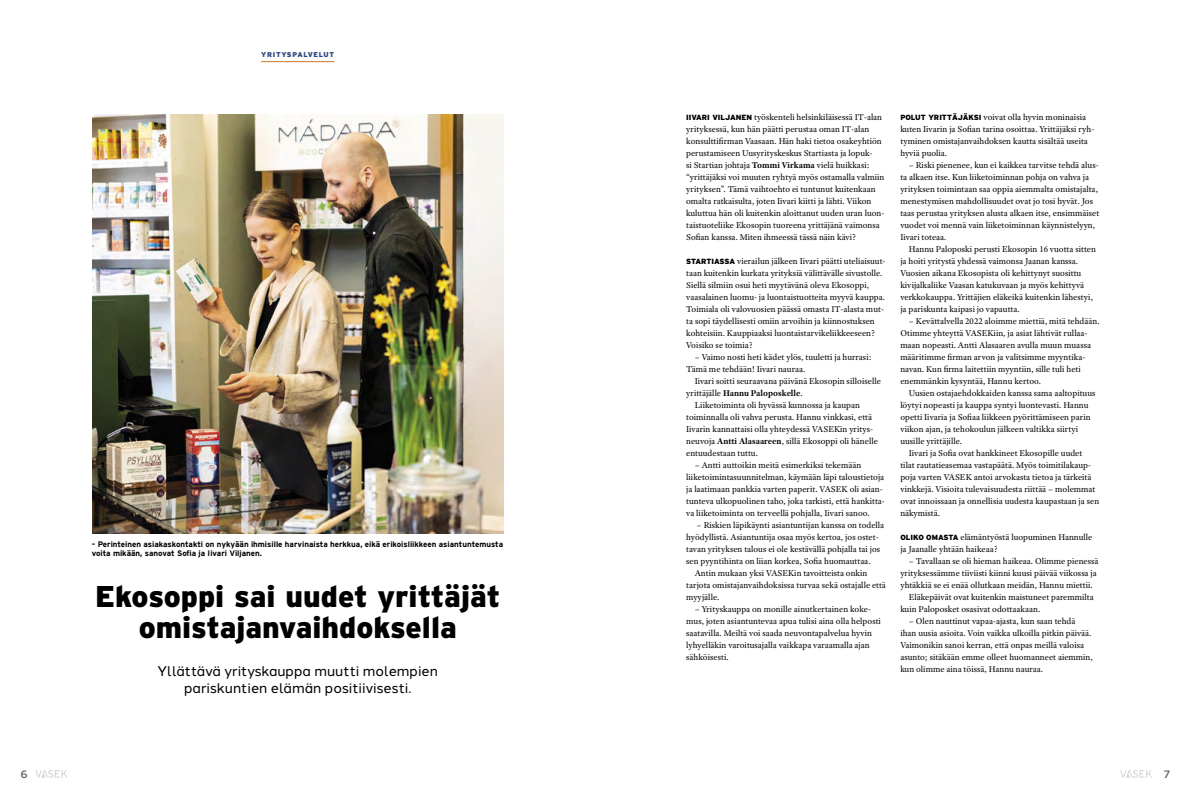
<style>
.page{position:relative;width:1191px;height:794px;background:#fff}
.page>*{position:absolute;margin:0;border:0;box-sizing:border-box;transform-origin:0 0}
.t1{font:900 30px/31px "Interstate";color:#000;text-align:center}
.t2{font:14px/17px "Halcom";color:#000;text-align:center}
.t3{font:500 11px "Halcom";color:#636363}
.t4{font:9px/12px "Adobe Text Pro";color:#000}
.t5{font:700 9px "Adobe Text Pro";color:#000}
.t6{font:700 8px/9.6px "Interstate";color:#000}
.t7{font:900 7px "Interstate";letter-spacing:.1em;color:#2b4578}
.s1{font-family:"Interstate";font-weight:900;font-size:7.5px}
.s2{font-weight:700}
.s3{font-weight:400}
</style>
<div class="page">
<img style="left:92px;top:115px;width:411px;height:418px">
<hr style="left:261px;top:61px;width:73px;height:1px;background:#d07527">
<svg style="left:35px;top:770px;width:32px;height:8px"></svg>
<svg style="left:1120px;top:770px;width:32px;height:8px"></svg>
<p class="t7" style="left:261px;top:50px;width:75px">YRITYSPALVELUT</p>
<p class="t6" style="left:92px;top:539px;width:413px">– Perinteinen asiakaskontakti on nykyään ihmisille harvinaista herkkua, eikä erikoisliikkeen asiantuntemusta voita mikään, sanovat Sofia ja Iivari Viljanen.</p>
<h1 class="t1" style="left:95px;top:581px;width:407px">Ekosoppi sai uudet yrittäjät omistajanvaihdoksella</h1>
<h2 class="t2" style="left:157px;top:661px;width:282px">Yllättävä yrityskauppa muutti molempien pariskuntien elämän positiivisesti.</h2>
<p class="t4" style="left:686px;top:111px;width:200px"><span class="s1">IIVARI VILJANEN</span> työskenteli helsinkiläisessä IT-alan yrityksessä, kun hän päätti perustaa oman IT-alan konsulttifirman Vaasaan. Hän haki tietoa osakeyhtiön perustamiseen Uusyrityskeskus Startiasta ja lopuk-<br>si Startian johtaja <span class="s2">Tommi Virkama</span> vielä huikkasi: “yrittäjäksi voi muuten ryhtyä myös ostamalla valmiin yrityksen”. Tämä vaihtoehto ei tuntunut kuitenkaan omalta ratkaisulta, joten Iivari kiitti ja lähti. Viikon kuluttua hän oli kuitenkin aloittanut uuden uran luon&shy;taistuoteliike Ekosopin tuoreena yrittäjänä vaimonsa Sofian kanssa. Miten ihmeessä tässä näin kävi?</p>
<p class="t4" style="left:686px;top:255px;width:201px"><span class="s1">STARTIASSA</span> vierailun jälkeen Iivari päätti uteliaisuut&shy;taan kuitenkin kurkata yrityksiä välittävälle sivustolle.<br>Siellä silmiin osui heti myytävänä oleva Ekosoppi, vaasalainen luomu- ja luontaistuotteita myyvä kauppa.<br>Toimiala oli valovuosien päässä omasta IT-alasta mut&shy;ta sopi täydellisesti omiin arvoihin ja kiinnostuksen kohteisiin. Kauppiaaksi luontaistarvikeliikkeeseen?<br>Voisiko se toimia?</p>
<p class="t4" style="left:686px;top:351px;width:187px;text-indent:9px">– Vaimo nosti heti kädet ylös, tuuletti ja hurrasi:<br>Tämä me tehdään! Iivari nauraa.</p>
<p class="t4" style="left:694px;top:375px;width:188px">Iivari soitti seuraavana päivänä Ekosopin silloiselle</p>
<p class="t5" style="left:686px;top:387px;width:118px"><span class="s3">yrittäjälle</span> Hannu Paloposkelle<span class="s3">.</span></p>
<p class="t4" style="left:694px;top:399px;width:167px">Liiketoiminta oli hyvässä kunnossa ja kaupan</p>
<p class="t4" style="left:686px;top:411px;width:187px">toiminnalla oli vahva perusta. Hannu vinkkasi, että</p>
<p class="t4" style="left:686px;top:423px;width:188px">Iivarin kannattaisi olla yhteydessä VASEKin yritys-</p>
<p class="t4" style="left:686px;top:435px;width:193px">neuvoja <span class="s2">Antti Alasaareen</span>, sillä Ekosoppi oli hänelle</p>
<p class="t4" style="left:686px;top:447px;width:73px">entuudestaan tuttu.</p>
<p class="t4" style="left:686px;top:459px;width:200px;text-indent:9px">– Antti auttoikin meitä esimerkiksi tekemään liiketoimintasuunnitelman, käymään läpi taloustietoja ja laatimaan pankkia varten paperit. VASEK oli asian&shy;tunteva ulkopuolinen taho, joka tarkisti, että hankitta&shy;va liiketoiminta on terveellä pohjalla, Iivari sanoo.</p>
<p class="t4" style="left:696px;top:519px;width:189px">– Riskien läpikäynti asiantuntijan kanssa on todella</p>
<p class="t4" style="left:686px;top:531px;width:194px">hyödyllistä. Asiantuntija osaa myös kertoa, jos ostet-</p>
<p class="t4" style="left:686px;top:543px;width:195px">tavan yrityksen talous ei ole kestävällä pohjalla tai jos</p>
<p class="t4" style="left:686px;top:555px;width:186px">sen pyyntihinta on liian korkea, Sofia huomauttaa.</p>
<p class="t4" style="left:694px;top:567px;width:174px">Antin mukaan yksi VASEKin tavoitteista onkin</p>
<p class="t4" style="left:686px;top:579px;width:201px">tarjota omistajanvaihdoksissa turvaa sekä ostajalle että</p>
<p class="t4" style="left:686px;top:591px;width:35px">myyjälle.</p>
<p class="t4" style="left:686px;top:603px;width:196px;text-indent:9px">– Yrityskauppa on monille ainutkertainen koke&shy;mus, joten asiantuntevaa apua tulisi aina olla helposti saatavilla. Meiltä voi saada neuvontapalvelua hyvin lyhyelläkin varoitusajalla vaikkapa varaamalla ajan sähköisesti.</p>
<p class="t4" style="left:900px;top:111px;width:195px"><span class="s1">POLUT YRITTÄJÄKSI</span> voivat olla hyvin moninaisia kuten Iivarin ja Sofian tarina osoittaa. Yrittäjäksi ryh&shy;tyminen omistajanvaihdoksen kautta sisältää useita hyviä puolia.</p>
<p class="t4" style="left:900px;top:159px;width:200px;text-indent:9px">– Riski pienenee, kun ei kaikkea tarvitse tehdä alus&shy;ta alkaen itse. Kun liiketoiminnan pohja on vahva ja yrityksen toimintaan saa oppia aiemmalta omistajalta, menestymisen mahdollisuudet ovat jo tosi hyvät. Jos taas perustaa yrityksen alusta alkaen itse, ensimmäiset vuodet voi mennä vain liiketoiminnan käynnistelyyn, Iivari toteaa.</p>
<p class="t4" style="left:900px;top:243px;width:197px;text-indent:9px">Hannu Paloposki perusti Ekosopin 16 vuotta sitten ja hoiti yritystä yhdessä vaimonsa Jaanan kanssa.<br>Vuosien aikana Ekosopista oli kehittynyt suosittu kivijalkaliike Vaasan katukuvaan ja myös kehittyvä verkkokauppa. Yrittäjien eläkeikä kuitenkin lähestyi, ja pariskunta kaipasi jo vapautta.</p>
<p class="t4" style="left:900px;top:315px;width:201px;text-indent:9px">– Kevättalvella 2022 aloimme miettiä, mitä tehdään.<br>Otimme yhteyttä VASEKiin, ja asiat lähtivät rullaa&shy;maan nopeasti. Antti Alasaaren avulla muun muassa määritimme firman arvon ja valitsimme myyntika&shy;navan. Kun firma laitettiin myyntiin, sille tuli heti enemmänkin kysyntää, Hannu kertoo.</p>
<p class="t4" style="left:900px;top:387px;width:197px;text-indent:9px">Uusien ostajaehdokkaiden kanssa sama aaltopituus löytyi nopeasti ja kauppa syntyi luontevasti. Hannu opetti Iivaria ja Sofiaa liikkeen pyörittämiseen parin viikon ajan, ja tehokoulun jälkeen valtikka siirtyi uusille yrittäjille.</p>
<p class="t4" style="left:900px;top:447px;width:200px;text-indent:9px">Iivari ja Sofia ovat hankkineet Ekosopille uudet<br>tilat rautatieasemaa vastapäätä. Myös toimitilakaup&shy;poja varten VASEK antoi arvokasta tietoa ja tärkeitä vinkkejä. Visioita tulevaisuudesta riittää – molemmat ovat innoissaan ja onnellisia uudesta kaupastaan ja sen näkymistä.</p>
<p class="t4" style="left:900px;top:531px;width:193px"><span class="s1">OLIKO OMASTA</span> elämäntyöstä luopuminen Hannulle ja Jaanalle yhtään haikeaa?</p>
<p class="t4" style="left:909px;top:555px;width:191px">– Tavallaan se oli hieman haikeaa. Olimme pienessä</p>
<p class="t4" style="left:900px;top:567px;width:198px">yrityksessämme tiiviisti kiinni kuusi päivää viikossa ja</p>
<p class="t4" style="left:900px;top:579px;width:194px">yhtäkkiä se ei enää ollutkaan meidän, Hannu miettii.</p>
<p class="t4" style="left:909px;top:591px;width:186px">Eläkepäivät ovat kuitenkin maistuneet paremmilta</p>
<p class="t4" style="left:900px;top:603px;width:141px">kuin Paloposket osasivat odottaakaan.</p>
<p class="t4" style="left:900px;top:615px;width:194px;text-indent:9px">– Olen nauttinut vapaa-ajasta, kun saan tehdä ihan uusia asioita. Voin vaikka ulkoilla pitkin päivää.<br>Vaimonikin sanoi kerran, että onpas meillä valoisa asunto; sitäkään emme olleet huomanneet aiemmin, kun olimme aina töissä, Hannu nauraa.</p>
<p class="t3" style="left:20px;top:765px;width:9px">6</p>
<p class="t3" style="left:1164px;top:765px;width:7px">7</p>
</div>
